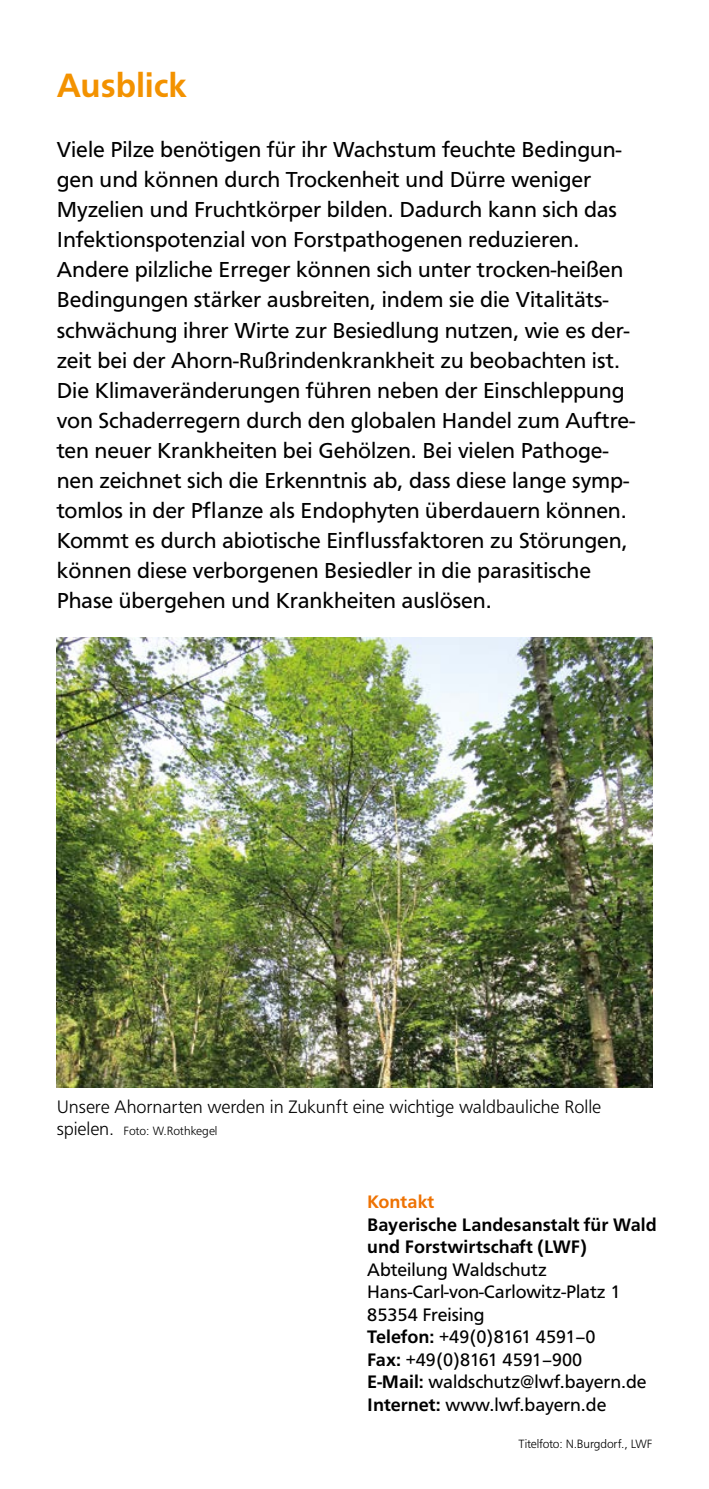
<style>
.page{position:relative;width:709px;height:1489px;background:#fff}
.page>*{position:absolute;margin:0;border:0;box-sizing:border-box;transform-origin:0 0}
._01_tf-Überschrift_H2{font:500 35px "Front Page";letter-spacing:-.005em;color:#f39200}
._03_tf-Fließtext-9pt{font:22.5px/30px "Front Page";color:#000}
._07_tf-Impressum-Text{font:18.75px/22.5px "Front Page";color:#000}
._05_tf-Bildlegende{font:300 18.75px "Front Page";letter-spacing:-.005em;color:#000}
._07_tf-Impressum-Text-2{font:500 18.75px/22.5px "Front Page";color:#000}
._07_tf-Impressum-Titel{font:500 18.75px "Front Page";color:#ee7203}
._05_tf-Bildlegende-2{font:300 12.5px "Front Page";letter-spacing:-.015em;color:#000}
.s1{font-size:18.75px}
.s2{font-weight:500}
</style>
<div class="page">
<img style="left:57px;top:637px;width:595px;height:450px">
<h2 class="_01_tf-Überschrift_H2" style="left:57px;top:66px;width:132px">Ausblick</h2>
<p class="_03_tf-Fließtext-9pt" style="left:57px;top:135px;width:574px">Viele Pilze benötigen für ihr Wachstum feuchte Bedingun&shy;gen und können durch Trockenheit und Dürre weniger Myzelien und Fruchtkörper bilden. Dadurch kann sich das Infektionspotenzial von Forstpathogenen reduzieren.<br>Andere pilzliche Erreger können sich unter trocken-heißen Bedingungen stärker ausbreiten, indem sie die Vitalitäts&shy;schwächung ihrer Wirte zur Besiedlung nutzen, wie es der&shy;zeit bei der Ahorn-Rußrindenkrankheit zu beobachten ist.</p>
<p class="_03_tf-Fließtext-9pt" style="left:57px;top:375px;width:579px">Die Klimaveränderungen führen neben der Einschleppung von Schaderregern durch den globalen Handel zum Auftre&shy;ten neuer Krankheiten bei Gehölzen. Bei vielen Pathoge&shy;nen zeichnet sich die Erkenntnis ab, dass diese lange symp&shy;tomlos in der Pflanze als Endophyten überdauern können.<br>Kommt es durch abiotische Einflussfaktoren zu Störungen, können diese verborgenen Besiedler in die parasitische Phase übergehen und Krankheiten auslösen.</p>
<p class="_05_tf-Bildlegende" style="left:57px;top:1095px;width:546px">Unsere Ahornarten werden in Zukunft eine wichtige waldbauliche Rolle</p>
<p class="_05_tf-Bildlegende-2" style="left:57px;top:1123px;width:162px"><span class="s1">spielen.</span> Foto: W.Rothkegel</p>
<h2 class="_07_tf-Impressum-Titel" style="left:367px;top:1190px;width:69px">Kontakt</h2>
<p class="_07_tf-Impressum-Text-2" style="left:367px;top:1213px;width:291px">Bayerische Landesanstalt für Wald und Forstwirtschaft (LWF)</p>
<p class="_07_tf-Impressum-Text" style="left:367px;top:1258px;width:181px">Abteilung Waldschutz</p>
<p class="_07_tf-Impressum-Text" style="left:367px;top:1280px;width:255px">Hans-Carl-von-Carlowitz-Platz 1</p>
<p class="_07_tf-Impressum-Text" style="left:367px;top:1303px;width:230px">85354 Freising<br><span class="s2">Telefon:</span> +49(0)8161 4591–0</p>
<p class="_07_tf-Impressum-Text" style="left:367px;top:1348px;width:216px"><span class="s2">Fax:</span> +49(0)8161 4591–900</p>
<p class="_07_tf-Impressum-Text" style="left:367px;top:1370px;width:281px"><span class="s2">E-Mail:</span> waldschutz@lwf.bayern.de</p>
<p class="_07_tf-Impressum-Text" style="left:367px;top:1393px;width:241px"><span class="s2">Internet:</span> www.lwf.bayern.de</p>
<p class="_05_tf-Bildlegende-2" style="left:518px;top:1436px;width:135px">Titelfoto: N.Burgdorf., LWF</p>
</div>
